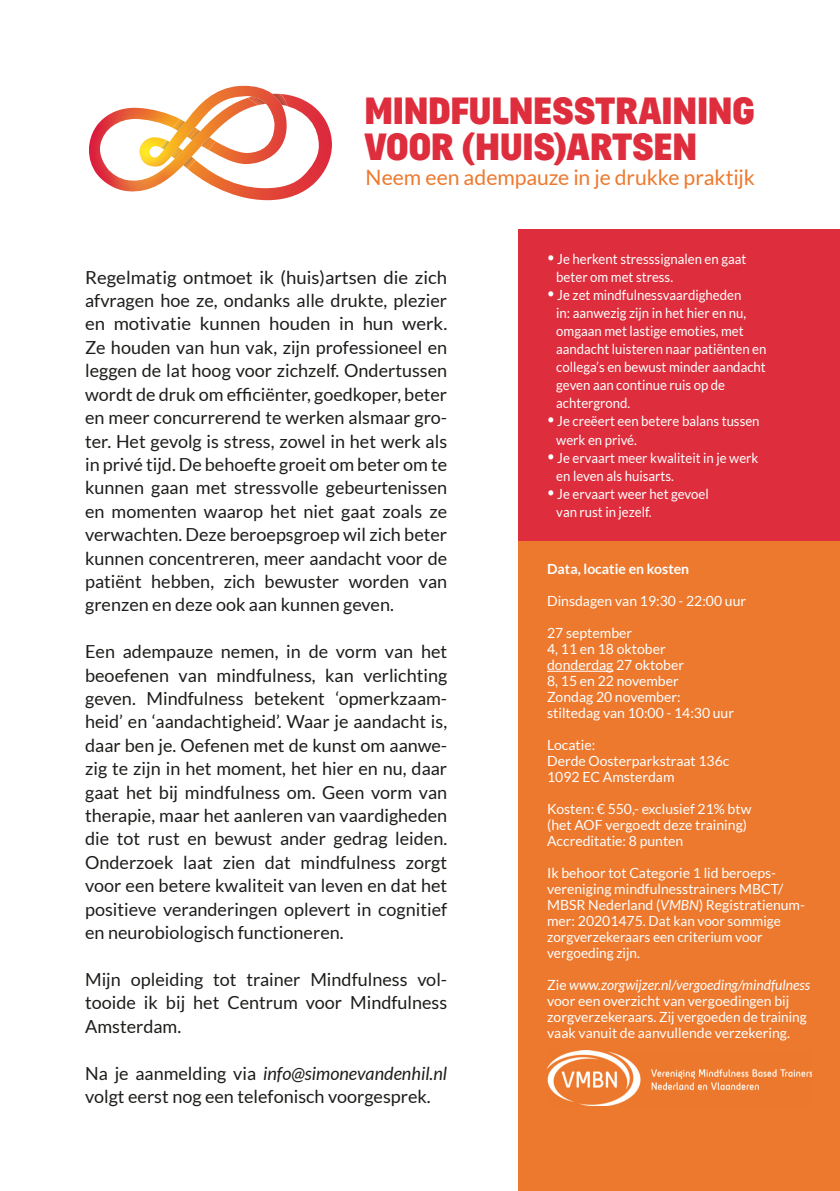
<style>
.page{position:relative;width:840px;height:1191px;background:#fff}
.page>*{position:absolute;margin:0;border:0;box-sizing:border-box;transform-origin:0 0}
.t1{font:900 37.2px/35.4px "Fengardo Neue";letter-spacing:-.005em;color:#de2d3c}
.t2{font:21.2px "Lato";letter-spacing:-.005em;color:#ed792e}
.t3{font:18px/23.4px "Lato";color:#1d1d1b;text-align:justify}
.t4{font:14px/16px "Lato";color:#fff}
.t5{font:14px/18px "Lato";color:#fff;scale:.94 1}
.t6{font:700 14px "Lato";color:#fff}
.s1{font-style:italic}
</style>
<div class="page">
<div style="left:518px;top:229px;width:321px;height:312px;background:#de2d3c"></div>
<div style="left:518px;top:541px;width:321px;height:650px;background:#ed792e"></div>
<hr style="left:547px;top:671px;width:66px;height:1px;background:#fff">
<img style="left:274px;top:94px;width:13px;height:12px">
<svg style="left:139px;top:86px;width:135px;height:83px"></svg>
<img style="left:547px;top:1050px;width:264px;height:56px">
<h1 class="t1" style="left:364px;top:95px;width:391px">MINDFULNESSTRAINING<br>VOOR (HUIS)ARTSEN</h1>
<p class="t2" style="left:365px;top:165px;width:390px">Neem een adempauze in je drukke praktijk</p>
<p class="t3" style="left:85px;top:265px;width:363px">Regelmatig ontmoet ik (huis)artsen die zich afvragen hoe ze, ondanks alle drukte, plezier en motivatie kunnen houden in hun werk.<br>Ze houden van hun vak, zijn professioneel en leggen de lat hoog voor zichzelf. Ondertussen wordt de druk om efficiënter, goedkoper, beter en meer concurrerend te werken alsmaar gro&shy;ter. Het gevolg is stress, zowel in het werk als in privé tijd. De behoefte groeit om beter om te kunnen gaan met stressvolle gebeurtenissen en momenten waarop het niet gaat zoals ze verwachten. Deze beroepsgroep wil zich beter kunnen concentreren, meer aandacht voor de patiënt hebben, zich bewuster worden van grenzen en deze ook aan kunnen geven.</p>
<p class="t3" style="left:85px;top:640px;width:363px">Een adempauze nemen, in de vorm van het beoefenen van mindfulness, kan verlichting geven. Mindfulness betekent ‘opmerkzaam&shy;heid’ en ‘aandachtigheid’. Waar je aandacht is, daar ben je. Oefenen met de kunst om aanwe&shy;zig te zijn in het moment, het hier en nu, daar gaat het bij mindfulness om. Geen vorm van therapie, maar het aanleren van vaardigheden die tot rust en bewust ander gedrag leiden.<br>Onderzoek laat zien dat mindfulness zorgt voor een betere kwaliteit van leven en dat het positieve veranderingen oplevert in cognitief en neurobiologisch functioneren.</p>
<p class="t3" style="left:85px;top:967px;width:363px">Mijn opleiding tot trainer Mindfulness vol&shy;tooide ik bij het Centrum voor Mindfulness Amsterdam.</p>
<p class="t3" style="left:85px;top:1061px;width:363px">Na je aanmelding via <span class="s1">info@simonevandenhil.nl </span>volgt eerst nog een telefonisch voorgesprek.</p>
<p class="t5" style="left:556px;top:250px;width:204px;text-indent:-9px">• Je herkent stresssignalen en gaat beter om met stress.</p>
<p class="t5" style="left:556px;top:286px;width:225px;text-indent:-9px">• Je zet mindfulnessvaardigheden<br>in: aanwezig zijn in het hier en nu, omgaan met lastige emoties, met aandacht luisteren naar patiënten en collega’s en bewust minder aandacht geven aan continue ruis op de achtergrond.</p>
<p class="t5" style="left:556px;top:412px;width:218px;text-indent:-9px">• Je creëert een betere balans tussen werk en privé.</p>
<p class="t5" style="left:556px;top:448px;width:216px;text-indent:-9px">• Je ervaart meer kwaliteit in je werk en leven als huisarts.</p>
<p class="t5" style="left:556px;top:484px;width:164px;text-indent:-9px">• Je ervaart weer het gevoel van rust in jezelf.</p>
<p class="t6" style="left:547px;top:561px;width:143px">Data, locatie en kosten</p>
<p class="t4" style="left:547px;top:593px;width:200px">Dinsdagen van 19:30 - 22:00 uur</p>
<p class="t4" style="left:547px;top:625px;width:188px">27 september<br>4, 11 en 18 oktober donderdag 27 oktober<br>8, 15 en 22 november<br>Zondag 20 november: stiltedag van 10:00 - 14:30 uur</p>
<p class="t4" style="left:547px;top:737px;width:184px">Locatie:<br>Derde Oosterparkstraat 136c<br>1092 EC Amsterdam</p>
<p class="t4" style="left:547px;top:801px;width:206px">Kosten: € 550,- exclusief 21% btw (het AOF vergoedt deze training)<br>Accreditatie: 8 punten</p>
<p class="t4" style="left:547px;top:865px;width:259px">Ik behoor tot Categorie 1 lid beroeps&shy;vereniging mindfulnesstrainers MBCT/ MBSR Nederland (<span class="s1">VMBN</span>) Registratienum&shy;mer: 20201475. Dat kan voor sommige zorgverzekeraars een criterium voor vergoeding zijn.</p>
<p class="t4" style="left:547px;top:977px;width:264px">Zie <span class="s1">www.zorgwijzer.nl/vergoeding/mindfulness </span>voor een overzicht van vergoedingen bij zorgverzekeraars. Zij vergoeden de training vaak vanuit de aanvullende verzekering.</p>
</div>
